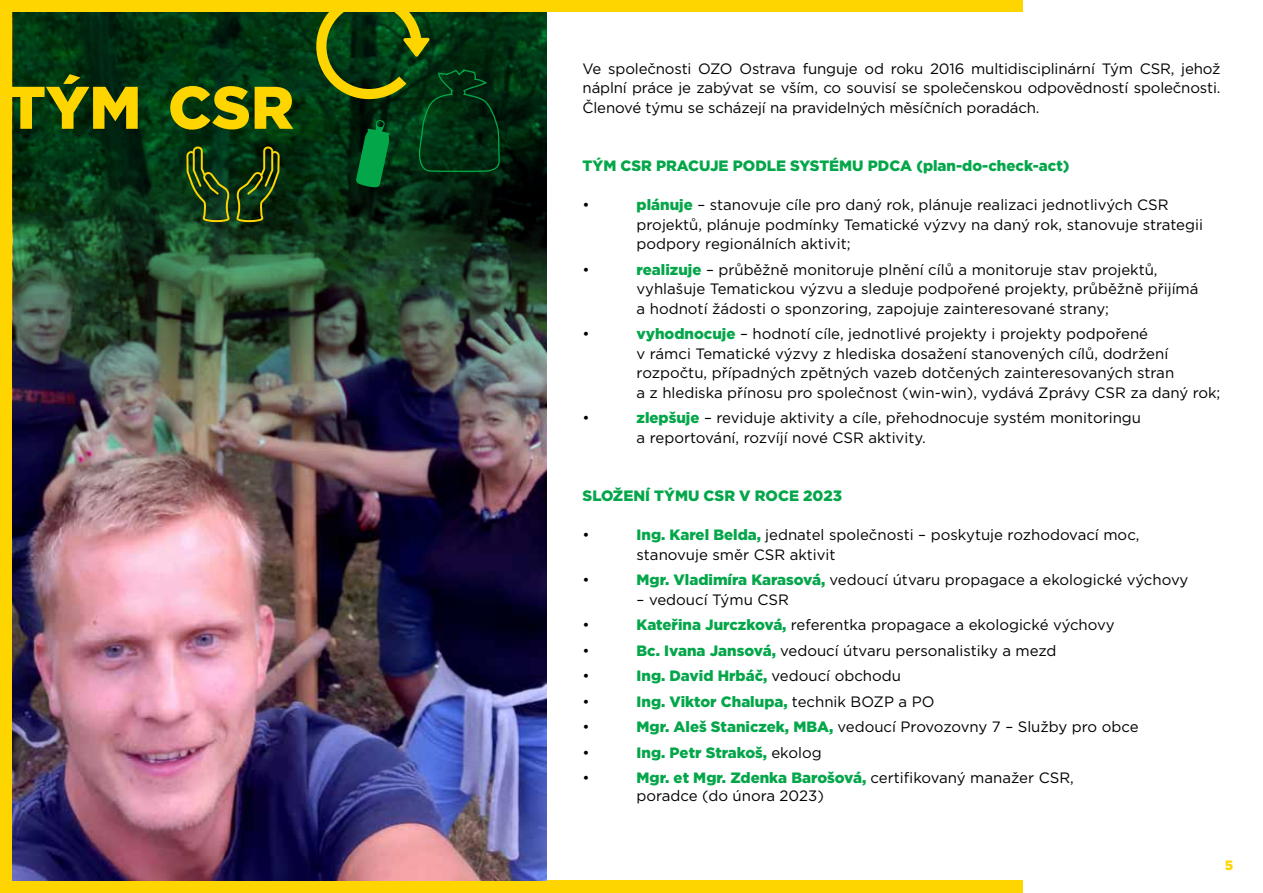
<style>
.page{position:relative;width:1263px;height:893px;background:#fff}
.page>*{position:absolute;margin:0;border:0;box-sizing:border-box;transform-origin:0 0}
.t1{font:900 60px "Gotham";color:#ffd500}
.t2{font:15px/19.5px "Gotham";color:#000}
.t3{font:900 15px "Gotham";color:#04a64a}
.t4{font:900 13.5px "Gotham";color:#ffd500}
.s1{font-weight:900;color:#04a64a}
.s2{font-weight:400;color:#000}
</style>
<div class="page">
<div style="left:0;top:0;width:1023px;height:893px;background:#ffd500"></div>
<div style="left:546px;top:13px;width:704px;height:867px;background:#fff"></div>
<img style="left:13px;top:13px;width:533px;height:867px">
<svg style="left:316px;top:12px;width:184px;height:175px;background:#114114"></svg>
<svg style="left:236px;top:147px;width:44px;height:75px;background:#2a420d"></svg>
<svg style="left:186px;top:147px;width:44px;height:75px;background:#2d4e16"></svg>
<h1 class="t1" style="left:6px;top:66px;width:289px">TÝM CSR</h1>
<p class="t2" style="left:583px;top:58px;width:639px;text-align:justify">Ve společnosti OZO Ostrava funguje od roku 2016 multidisciplinární Tým CSR, jehož náplní práce je zabývat se vším, co souvisí se společenskou odpovědností společnosti.<br>Členové týmu se scházejí na pravidelných měsíčních poradách.</p>
<p class="t3" style="left:583px;top:156px;width:488px">TÝM CSR PRACUJE PODLE SYSTÉMU PDCA (plan-do-check-act)</p>
<p class="t2" style="left:583px;top:195px;width:9px">•</p>
<p class="t2" style="left:637px;top:195px;width:568px"><span class="s1">plánuje</span> – stanovuje cíle pro daný rok, plánuje realizaci jednotlivých CSR projektů, plánuje podmínky Tematické výzvy na daný rok, stanovuje strategii podpory regionálních aktivit;</p>
<p class="t2" style="left:583px;top:259px;width:9px">•</p>
<p class="t2" style="left:637px;top:259px;width:563px"><span class="s1">realizuje</span> – průběžně monitoruje plnění cílů a monitoruje stav projektů, vyhlašuje Tematickou výzvu a sleduje podpořené projekty, průběžně přijímá a hodnotí žádosti o sponzoring, zapojuje zainteresované strany;</p>
<p class="t2" style="left:583px;top:324px;width:9px">•</p>
<p class="t2" style="left:637px;top:324px;width:585px"><span class="s1">vyhodnocuje</span> – hodnotí cíle, jednotlivé projekty i projekty podpořené<br>v rámci Tematické výzvy z hlediska dosažení stanovených cílů, dodržení rozpočtu, případných zpětných vazeb dotčených zainteresovaných stran<br>a z hlediska přínosu pro společnost (win-win), vydává Zprávy CSR za daný rok;</p>
<p class="t2" style="left:583px;top:408px;width:9px">•</p>
<p class="t2" style="left:637px;top:408px;width:506px"><span class="s1">zlepšuje</span> – reviduje aktivity a cíle, přehodnocuje systém monitoringu a reportování, rozvíjí nové CSR aktivity.</p>
<p class="t3" style="left:583px;top:486px;width:261px">SLOŽENÍ TÝMU CSR V ROCE 2023</p>
<p class="t2" style="left:583px;top:525px;width:9px">•</p>
<p class="t2" style="left:637px;top:525px;width:504px"><span class="s1">Ing. Karel Belda,</span> jednatel společnosti – poskytuje rozhodovací moc, stanovuje směr CSR aktivit</p>
<p class="t2" style="left:583px;top:570px;width:9px">•</p>
<p class="t2" style="left:637px;top:570px;width:553px"><span class="s1">Mgr. Vladimíra Karasová,</span> vedoucí útvaru propagace a ekologické výchovy</p>
<p class="t2" style="left:637px;top:589px;width:154px">– vedoucí Týmu CSR</p>
<p class="t2" style="left:583px;top:615px;width:9px">•</p>
<p class="t2" style="left:637px;top:615px;width:479px"><span class="s1">Kateřina Jurczková,</span> referentka propagace a ekologické výchovy</p>
<p class="t2" style="left:583px;top:640px;width:9px">•</p>
<p class="t2" style="left:637px;top:640px;width:421px"><span class="s1">Bc. Ivana Jansová,</span> vedoucí útvaru personalistiky a mezd</p>
<p class="t2" style="left:583px;top:666px;width:9px">•</p>
<p class="t3" style="left:637px;top:666px;width:266px">Ing. David Hrbáč, <span class="s2">vedoucí obchodu</span></p>
<p class="t2" style="left:583px;top:691px;width:9px">•</p>
<p class="t3" style="left:637px;top:691px;width:299px">Ing. Viktor Chalupa, <span class="s2">technik BOZP a PO</span></p>
<p class="t2" style="left:583px;top:717px;width:9px">•</p>
<p class="t2" style="left:637px;top:717px;width:503px"><span class="s1">Mgr. Aleš Staniczek, MBA,</span> vedoucí Provozovny 7 – Služby pro obce</p>
<p class="t2" style="left:583px;top:742px;width:9px">•</p>
<p class="t3" style="left:637px;top:742px;width:187px">Ing. Petr Strakoš, <span class="s2">ekolog</span></p>
<p class="t2" style="left:583px;top:768px;width:9px">•</p>
<p class="t2" style="left:637px;top:769px;width:439px;line-height:18px"><span class="s1">Mgr. et Mgr. Zdenka Barošová,</span> certifikovaný manažer CSR, poradce (do února 2023)</p>
<p class="t4" style="left:1225px;top:856px;width:10px">5</p>
</div>
